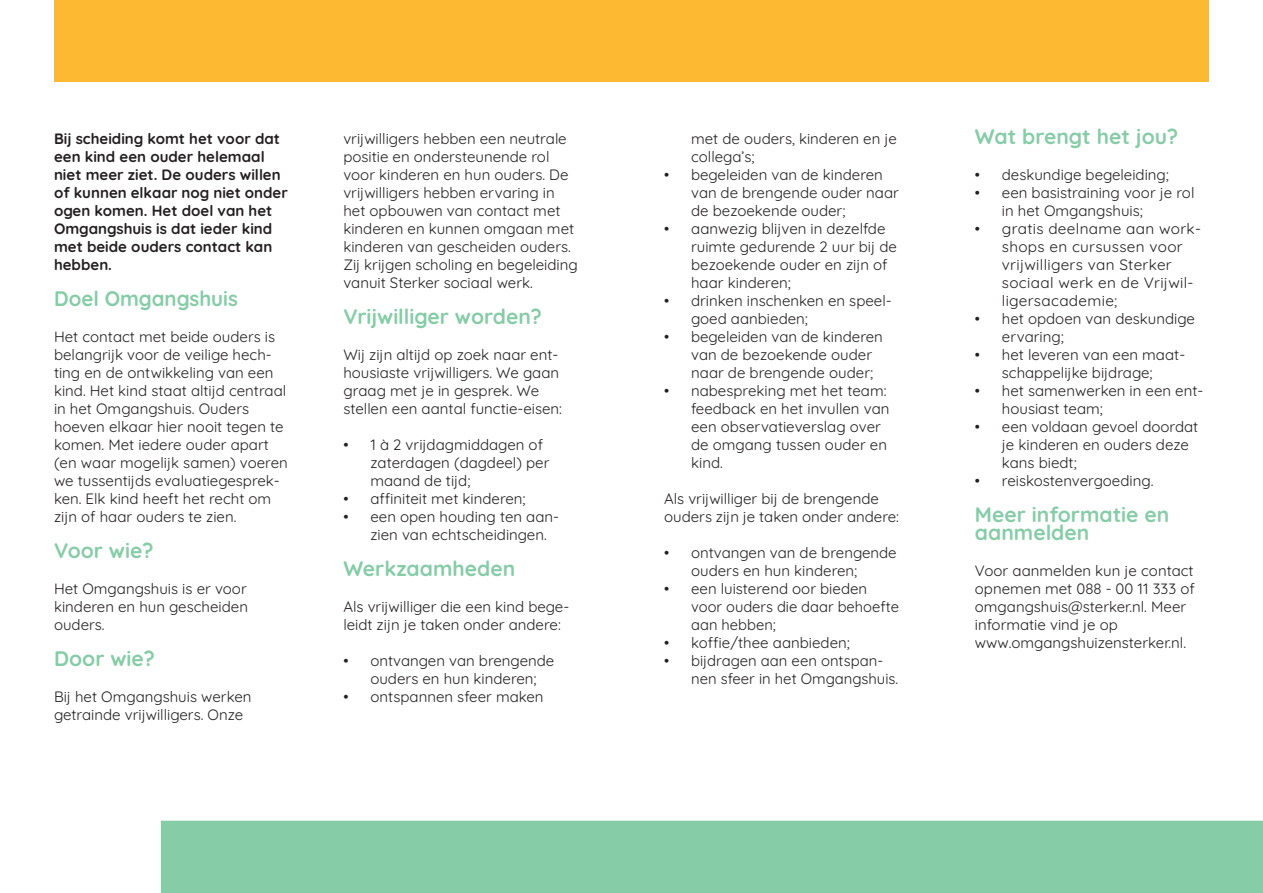
<style>
.page{position:relative;width:1263px;height:893px;background:#fff}
.page>*{position:absolute;margin:0;border:0;box-sizing:border-box;transform-origin:0 0}
.t1{font:700 21px/18px "Quicksand";color:#85cca7}
.t2{font:15px/18px "Quicksand";color:#231f20}
.t3{font:700 15px/18px "Quicksand";color:#231f20}
.t4{font:15px/18px "Quicksand";letter-spacing:.02em;color:#231f20}
</style>
<div class="page">
<div style="left:161px;top:821px;width:1102px;height:72px;background:#85cca7"></div>
<div style="left:54px;top:0;width:1155px;height:81px;background:#fdb931"></div>
<p class="t3" style="left:54px;top:128px;width:235px">Bij scheiding komt het voor dat een kind een ouder helemaal niet meer ziet. De ouders willen of kunnen elkaar nog niet onder ogen komen. Het doel van het<br>Omgangshuis is dat ieder kind met beide ouders contact kan hebben.</p>
<h1 class="t1" style="left:54px;top:287px;width:185px">Doel Omgangshuis</h1>
<p class="t2" style="left:54px;top:326px;width:235px">Het contact met beide ouders is belangrijk voor de veilige hech&shy;ting en de ontwikkeling van een kind. Het kind staat altijd centraal in het Omgangshuis. Ouders hoeven elkaar hier nooit tegen te komen. Met iedere ouder apart (en waar mogelijk samen) voeren we tussentijds evaluatiegesprek&shy;ken. Elk kind heeft het recht om zijn of haar ouders te zien.</p>
<h1 class="t1" style="left:54px;top:539px;width:101px">Voor wie?</h1>
<p class="t2" style="left:54px;top:578px;width:195px;text-align:justify">Het Omgangshuis is er voor kinderen en hun gescheiden ouders.</p>
<h1 class="t1" style="left:54px;top:647px;width:102px">Door wie?</h1>
<p class="t2" style="left:54px;top:686px;width:199px">Bij het Omgangshuis werken getrainde vrijwilligers. Onze</p>
<p class="t2" style="left:343px;top:128px;width:236px">vrijwilligers hebben een neutrale positie en ondersteunende rol voor kinderen en hun ouders. De vrijwilligers hebben ervaring in het opbouwen van contact met kinderen en kunnen omgaan met kinderen van gescheiden ouders.<br>Zij krijgen scholing en begeleiding vanuit Sterker sociaal werk.</p>
<h1 class="t1" style="left:343px;top:305px;width:200px">Vrijwilliger worden?</h1>
<p class="t2" style="left:343px;top:344px;width:220px">Wij zijn altijd op zoek naar ent&shy;housiaste vrijwilligers. We gaan graag met je in gesprek. We stellen een aantal functie-eisen:</p>
<p class="t2" style="left:370px;top:434px;width:181px;text-indent:-27px">• 1 à 2 vrijdagmiddagen of zaterdagen (dagdeel) per maand de tijd;</p>
<p class="t2" style="left:343px;top:488px;width:184px">• affiniteit met kinderen;</p>
<p class="t2" style="left:370px;top:506px;width:190px;text-indent:-27px">• een open houding ten aan&shy;zien van echtscheidingen.</p>
<h1 class="t1" style="left:343px;top:557px;width:173px">Werkzaamheden</h1>
<p class="t2" style="left:343px;top:596px;width:227px">Als vrijwilliger die een kind bege&shy;leidt zijn je taken onder andere:</p>
<p class="t2" style="left:370px;top:650px;width:185px;text-indent:-27px">• ontvangen van brengende ouders en hun kinderen;</p>
<p class="t2" style="left:343px;top:686px;width:202px">• ontspannen sfeer maken</p>
<p class="t2" style="left:691px;top:128px;width:207px">met de ouders, kinderen en je collega’s;</p>
<p class="t2" style="left:691px;top:164px;width:209px;text-indent:-27px">• begeleiden van de kinderen van de brengende ouder naar de bezoekende ouder;</p>
<p class="t2" style="left:691px;top:218px;width:207px;text-indent:-27px">• aanwezig blijven in dezelfde ruimte gedurende 2 uur bij de bezoekende ouder en zijn of haar kinderen;</p>
<p class="t2" style="left:691px;top:290px;width:202px;text-indent:-27px">• drinken inschenken en speel&shy;goed aanbieden;</p>
<p class="t2" style="left:691px;top:326px;width:193px;text-indent:-27px">• begeleiden van de kinderen van de bezoekende ouder naar de brengende ouder;</p>
<p class="t2" style="left:691px;top:380px;width:200px;text-indent:-27px">• nabespreking met het team: feedback en het invullen van een observatieverslag over de omgang tussen ouder en kind.</p>
<p class="t2" style="left:664px;top:488px;width:236px">Als vrijwilliger bij de brengende ouders zijn je taken onder andere:</p>
<p class="t2" style="left:691px;top:542px;width:207px;text-indent:-27px">• ontvangen van de brengende ouders en hun kinderen;</p>
<p class="t2" style="left:691px;top:578px;width:209px;text-indent:-27px">• een luisterend oor bieden voor ouders die daar behoefte aan hebben;</p>
<p class="t2" style="left:664px;top:632px;width:187px">• koffie/thee aanbieden;</p>
<p class="t2" style="left:691px;top:650px;width:209px;text-indent:-27px">• bijdragen aan een ontspan&shy;nen sfeer in het Omgangshuis.</p>
<h1 class="t1" style="left:975px;top:125px;width:205px">Wat brengt het jou?</h1>
<p class="t2" style="left:975px;top:164px;width:196px">• deskundige begeleiding;</p>
<p class="t2" style="left:1002px;top:182px;width:194px;text-indent:-27px">• een basistraining voor je rol in het Omgangshuis;</p>
<p class="t4" style="left:1002px;top:218px;width:201px;text-indent:-27px">• gratis deelname aan work&shy;shops en cursussen voor vrijwilligers van Sterker sociaal werk en de Vrijwil&shy;ligersacademie;</p>
<p class="t2" style="left:1002px;top:308px;width:195px;text-indent:-27px">• het opdoen van deskundige ervaring;</p>
<p class="t2" style="left:975px;top:344px;width:212px;text-align:center">• het leveren van een maat&shy;schappelijke bijdrage;</p>
<p class="t2" style="left:1002px;top:380px;width:203px;text-indent:-27px">• het samenwerken in een ent&shy;housiast team;</p>
<p class="t2" style="left:1002px;top:416px;width:198px;text-indent:-27px">• een voldaan gevoel doordat je kinderen en ouders deze kans biedt;</p>
<p class="t2" style="left:975px;top:470px;width:180px">• reiskostenvergoeding.</p>
<h1 class="t1" style="left:975px;top:503px;width:196px">Meer informatie en aanmelden</h1>
<p class="t2" style="left:975px;top:560px;width:221px">Voor aanmelden kun je contact opnemen met 088 - 00 11 333 of omgangshuis@sterker.nl. Meer informatie vind je op www.omgangshuizensterker.nl.</p>
</div>
